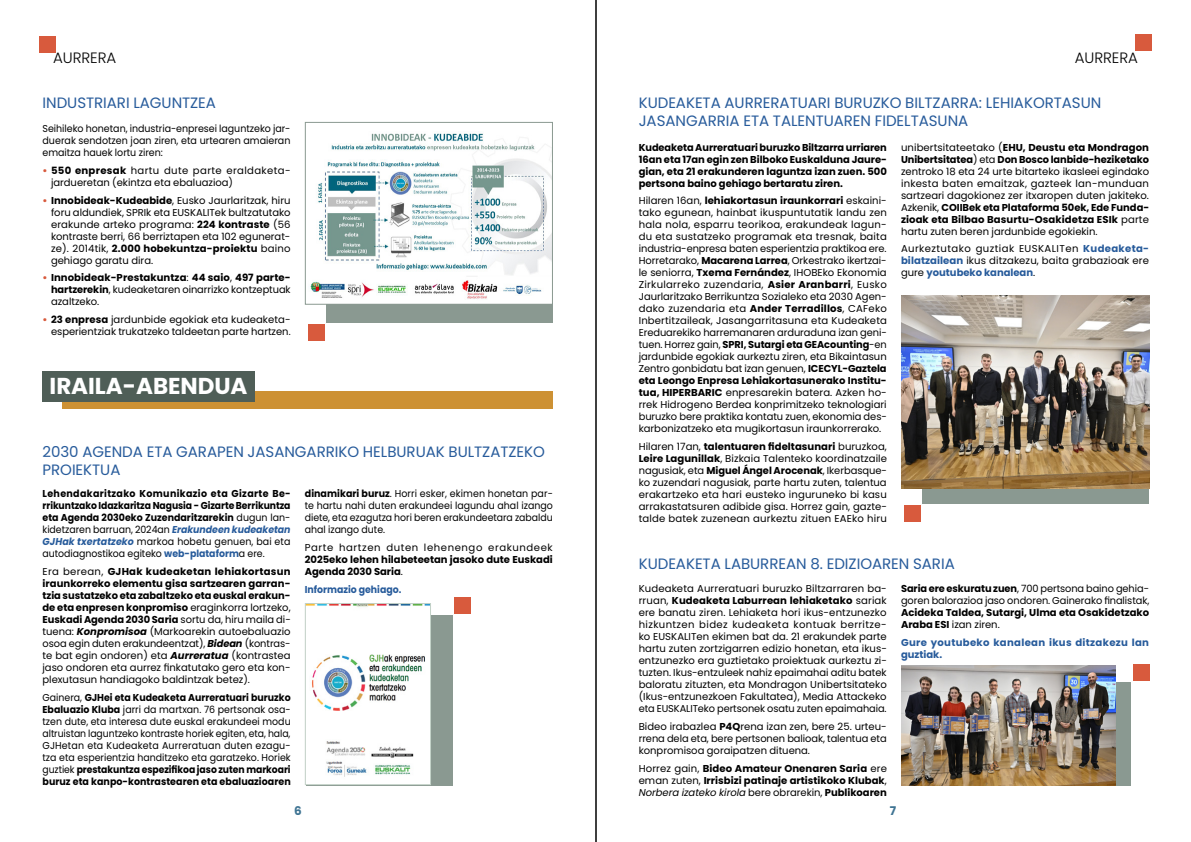
<style>
.page{position:relative;width:1191px;height:842px;background:#fff}
.page>*{position:absolute;margin:0;border:0;box-sizing:border-box;transform-origin:0 0}
.t1{font:700 23px "Poppins";color:#fff}
.t2{font:15px/18px "Poppins";letter-spacing:-.005em;color:#275b9b}
.t3{font:300 15px "Poppins";letter-spacing:-.005em;color:#000}
.t4{font:700 12px "Poppins";color:#3f7493}
.t5{font:10px/12px "Poppins";letter-spacing:-.005em;color:#000;text-align:justify}
.t6{font:700 10px/12px "Poppins";color:#000;text-align:justify}
.t7{font:10px/12px "Poppins";letter-spacing:-.005em;color:#000;text-align:justify;scale:.94 1}
.t8{font:10px/12px "Poppins";letter-spacing:-.005em;color:#000;text-align:justify;scale:.95 1}
.t9{font:700 10px/12px "Poppins";color:#000;text-align:justify;scale:.95 1}
.t10{font:700 10px/12px "Poppins";letter-spacing:.03em;color:#275b9b}
.t11{font:10px "Poppins";letter-spacing:.055em;color:#000}
.t12{font:700 10px "Poppins";color:#275b9b;scale:.94 1}
.s1{font-weight:700;color:#d85a3d}
.s2{font-weight:700}
.s3{color:#d85a3d}
.s4{font-weight:400}
.s5{font-style:italic;color:#275b9b}
.s6{color:#275b9b}
.s7{font-weight:700;font-style:italic}
.s8{font-weight:700;color:#275b9b}
.s9{font-weight:400;font-style:italic}
</style>
<div class="page">
<div style="left:1135px;top:35px;width:16px;height:16px;background:#d85a3d"></div>
<div style="left:40px;top:36px;width:16px;height:16px;background:#d85a3d"></div>
<div style="left:306px;top:615px;width:147px;height:170px;background:#8a9991"></div>
<div style="left:454px;top:597px;width:16px;height:16px;background:#d85a3d"></div>
<hr style="left:595px;top:0;width:1px;height:842px;background:#000">
<div style="left:326px;top:134px;width:227px;height:189px;background:#8a9991"></div>
<img style="left:310px;top:133px;width:241px;height:170px">
<div style="left:305px;top:122px;width:248px;height:183px;border:1px solid #8a9991"></div>
<div style="left:308px;top:324px;width:16px;height:16px;background:#d85a3d"></div>
<div style="left:62px;top:392px;width:491px;height:17px;background:#cd9134"></div>
<img style="left:307px;top:605px;width:122px;height:178px">
<div style="left:305px;top:603px;width:126px;height:182px;border:1px solid #c2d1c7"></div>
<div style="left:43px;top:371px;width:212px;height:30px;background:#4f5e57"></div>
<div style="left:922px;top:315px;width:227px;height:189px;background:#8a9991"></div>
<img style="left:901px;top:296px;width:248px;height:193px">
<div style="left:904px;top:505px;width:16px;height:16px;background:#d85a3d"></div>
<div style="left:936px;top:682px;width:195px;height:103px;background:#8a9991"></div>
<img style="left:901px;top:666px;width:214px;height:119px">
<div style="left:1133px;top:664px;width:16px;height:16px;background:#d85a3d"></div>
<h2 class="t3" style="left:53px;top:49px;width:65px">AURRERA</h2>
<h2 class="t3" style="left:1074px;top:49px;width:65px">AURRERA</h2>
<h2 class="t2" style="left:43px;top:94px;width:175px">INDUSTRIARI LAGUNTZEA</h2>
<p class="t8" style="left:43px;top:123px;width:262px">Seihileko honetan, industria-enpresei laguntzeko jar&shy;duerak sendotzen joan ziren, eta urtearen amaieran emaitza hauek lortu ziren:</p>
<p class="t5" style="left:51px;top:165px;width:241px;text-indent:-9px"><span class="s1">•</span> <span class="s2">550 enpresak</span> hartu dute parte eraldaketa&shy;jardueretan (ekintza eta ebaluazioa)</p>
<p class="t5" style="left:51px;top:194px;width:241px;text-indent:-8px"><span class="s1">•</span> <span class="s2">Innobideak-Kudeabide</span>, Eusko Jaurlaritzak, hiru foru aldundiek, SPRIk eta EUSKALITek bultzatutako erakunde arteko programa: <span class="s2">224 kontraste</span> (56 kontraste berri, 66 berriztapen eta 102 egunerat&shy;ze). 2014tik, <span class="s2">2.000 hobekuntza-proiektu</span> baino gehiago garatu dira.</p>
<p class="t6" style="left:51px;top:272px;width:241px;text-indent:-8px"><span class="s3">•</span> Innobideak-Prestakuntza<span class="s4">:</span> 44 saio<span class="s4">,</span> 497 parte&shy;hartzerekin<span class="s4">, kudeaketaren oinarrizko kontzeptuak azaltzeko.</span></p>
<p class="t5" style="left:43px;top:314px;width:250px;text-align:right"><span class="s1">•</span> <span class="s2">23 enpresa</span> jardunbide egokiak eta kudeaketa&shy;esperientziak trukatzeko taldeetan parte hartzen.</p>
<h1 class="t1" style="left:50px;top:373px;width:199px">IRAILA-ABENDUA</h1>
<h2 class="t2" style="left:43px;top:442px;width:504px">2030 AGENDA ETA GARAPEN JASANGARRIKO HELBURUAK BULTZATZEKO<br>PROIEKTUA</h2>
<p class="t9" style="left:43px;top:488px;width:263px">Lehendakaritzako Komunikazio eta Gizarte Be&shy;rrikuntzako Idazkaritza Nagusia - Gizarte Berrikuntza eta Agenda 2030eko Zuzendaritzarekin <span class="s4">dugun lan&shy;kidetzaren barruan, 2024an</span> <span class="s5">Erakundeen kudeaketan GJHak txertatzeko</span> <span class="s4">markoa hobetu genuen, bai eta autodiagnostikoa egiteko</span> <span class="s6">web-plataform</span><span class="s4">a ere.</span></p>
<p class="t5" style="left:43px;top:565px;width:250px">Era berean, <span class="s2">GJHak kudeaketan lehiakortasun iraunkorreko elementu gisa sartzearen garran&shy;tzia sustatzeko eta zabaltzeko eta euskal erakun&shy;de eta enpresen konpromiso</span> eraginkorra lortzeko, <span class="s2">Euskadi Agenda 2030 Saria</span> sortu da, hiru maila di&shy;tuena: <span class="s7">Konpromisoa</span> (Markoarekin autoebaluazio osoa egin duten erakundeentzat), <span class="s7">Bidean</span> (kontras&shy;te bat egin ondoren) eta <span class="s7">Aurreratua</span> (kontrastea jaso ondoren eta aurrez finkatutako gero eta kon&shy;plexutasun handiagoko baldintzak betez).</p>
<p class="t7" style="left:43px;top:691px;width:265px">Gainera, <span class="s2">GJHei eta Kudeaketa Aurreratuari buruzko Ebaluazio Kluba</span> jarri da martxan. 76 pertsonak osa&shy;tzen dute, eta interesa dute euskal erakundeei modu altruistan laguntzeko kontraste horiek egiten, eta, hala, GJHetan eta Kudeaketa Aurreratuan duten ezagu&shy;tza eta esperientzia handitzeko eta garatzeko. Horiek guztiek <span class="s2">prestakuntza espezifikoa jaso zuten markoari buruz eta kanpo-kontrastearen eta ebaluazioaren</span></p>
<p class="t8" style="left:305px;top:488px;width:263px"><span class="s2">dinamikari buruz</span>. Horri esker, ekimen honetan par&shy;te hartu nahi duten erakundeei lagundu ahal izango diete, eta ezagutza hori beren erakundeetara zabaldu ahal izango dute.</p>
<p class="t11" style="left:305px;top:541px;width:249px">Parte hartzen duten lehenengo erakundeek</p>
<p class="t6" style="left:305px;top:553px;width:249px">2025eko lehen hilabeteetan jasoko dute Euskadi<br>Agenda 2030 Saria<span class="s4">.</span></p>
<p class="t12" style="left:305px;top:583px;width:104px">Informazio gehiago.</p>
<h2 class="t2" style="left:639px;top:94px;width:464px">KUDEAKETA AURRERATUARI BURUZKO BILTZARRA: LEHIAKORTASUN<br>JASANGARRIA ETA TALENTUAREN FIDELTASUNA</h2>
<p class="t6" style="left:639px;top:141px;width:250px">Kudeaketa Aurreratuari buruzko Biltzarra urriaren 16an eta 17an egin zen Bilboko Euskalduna Jaure&shy;gian, eta 21 erakunderen laguntza izan zuen. 500 pertsona baino gehiago bertaratu ziren.</p>
<p class="t5" style="left:639px;top:195px;width:250px">Hilaren 16an, <span class="s2">lehiakortasun iraunkorrari</span> eskaini&shy;tako egunean, hainbat ikuspuntutatik landu zen hala nola, esparru teorikoa, erakundeak lagun&shy;du eta sustatzeko programak eta tresnak, baita industria-enpresa baten esperientzia praktikoa ere.<br>Horretarako, <span class="s2">Macarena Larrea</span>, Orkestrako ikertzai&shy;le seniorra, <span class="s2">Txema Fernández</span>, IHOBEko Ekonomia Zirkularreko zuzendaria, <span class="s2">Asier Aranbarri</span>, Eusko Jaurlaritzako Berrikuntza Sozialeko eta 2030 Agen&shy;dako zuzendaria eta <span class="s2">Ander Terradillos</span>, CAFeko Inbertitzaileak, Jasangarritasuna eta Kudeaketa Ereduarekiko harremanaren arduraduna izan geni&shy;tuen. Horrez gain, <span class="s2">SPRI, Sutargi eta GEAcounting</span>-en jardunbide egokiak aurkeztu ziren, eta Bikaintasun Zentro gonbidatu bat izan genuen, <span class="s2">ICECYL-Gaztela eta Leongo Enpresa Lehiakortasunerako Institu&shy;tua, HIPERBARIC</span> enpresarekin batera. Azken ho&shy;rrek Hidrogeno Berdea konprimitzeko teknologiari buruzko bere praktika kontatu zuen, ekonomia des&shy;karbonizatzeko eta mugikortasun iraunkorrerako.</p>
<p class="t5" style="left:639px;top:440px;width:250px">Hilaren 17an, <span class="s2">talentuaren fideltasunari</span> buruzkoa, <span class="s2">Leire Lagunillak</span>, Bizkaia Talenteko koordinatzaile nagusiak, eta <span class="s2">Miguel Ángel Arocenak</span>, Ikerbasque&shy;ko zuzendari nagusiak, parte hartu zuten, talentua erakartzeko eta hari eusteko inguruneko bi kasu arrakastatsuren adibide gisa. Horrez gain, gazte&shy;talde batek zuzenean aurkeztu zituen EAEko hiru</p>
<p class="t5" style="left:901px;top:141px;width:250px">unibertsitateetako (<span class="s2">EHU, Deustu eta Mondragon Unibertsitatea</span>) eta <span class="s2">Don Bosco lanbide-heziketako </span>zentroko 18 eta 24 urte bitarteko ikasleei egindako inkesta baten emaitzak, gazteek lan-munduan sartzeari dagokionez zer itxaropen duten jakiteko.<br>Azkenik, <span class="s2">COIIBek eta Plataforma 50ek, Ede Funda&shy;zioak eta Bilbao Basurtu-Osakidetza ESIk</span> parte hartu zuten beren jardunbide egokiekin.</p>
<p class="t5" style="left:901px;top:243px;width:249px">Aurkeztutako guztiak EUSKALITen <span class="s8">Kudeaketa&shy;bilatzailean</span> ikus ditzakezu, baita grabazioak ere gure <span class="s8">youtubeko kanalean</span>.</p>
<h2 class="t2" style="left:639px;top:555px;width:317px">KUDEAKETA LABURREAN 8. EDIZIOAREN SARIA</h2>
<p class="t5" style="left:639px;top:583px;width:250px">Kudeaketa Aurreratuari buruzko Biltzarraren ba&shy;rruan, <span class="s2">Kudeaketa Laburrean lehiaketako</span> sariak ere banatu ziren. Lehiaketa hori ikus-entzunezko hizkuntzen bidez kudeaketa kontuak berritze&shy;ko EUSKALITen ekimen bat da. 21 erakundek parte hartu zuten zortzigarren edizio honetan, eta ikus&shy;entzunezko era guztietako proiektuak aurkeztu zi&shy;tuzten. Ikus-entzuleek nahiz epaimahai aditu batek baloratu zituzten, eta Mondragon Unibertsitateko (Ikus-entzunezkoen Fakultatea), Media Attackeko eta EUSKALITeko pertsonek osatu zuten epaimahaia.</p>
<p class="t5" style="left:639px;top:721px;width:249px">Bideo irabazlea <span class="s2">P4Q</span>rena izan zen, bere 25. urteu&shy;rrena dela eta, bere pertsonen balioak, talentua eta konpromisoa goraipatzen dituena.</p>
<p class="t6" style="left:639px;top:762px;width:250px"><span class="s4">Horrez gain,</span> Bideo Amateur Onenaren Saria <span class="s4">ere eman zuten,</span> Irrisbizi patinaje artistikoko Klubak<span class="s4">, </span><span class="s9">Norbera izateko kirola</span> <span class="s4">bere obrarekin,</span> Publikoaren</p>
<p class="t5" style="left:901px;top:583px;width:250px"><span class="s2">Saria ere eskuratu zuen</span>, 700 pertsona baino gehia&shy;goren balorazioa jaso ondoren. Gainerako finalistak,</p>
<p class="t6" style="left:901px;top:607px;width:250px">Acideka Taldea, Sutargi, Ulma eta Osakidetzako<br>Araba ESI <span class="s4">izan ziren.</span></p>
<p class="t10" style="left:901px;top:637px;width:249px">Gure youtubeko kanalean ikus ditzakezu lan guztiak.</p>
<p class="t4" style="left:294px;top:804px;width:9px">6</p>
<p class="t4" style="left:889px;top:804px;width:8px">7</p>
</div>
